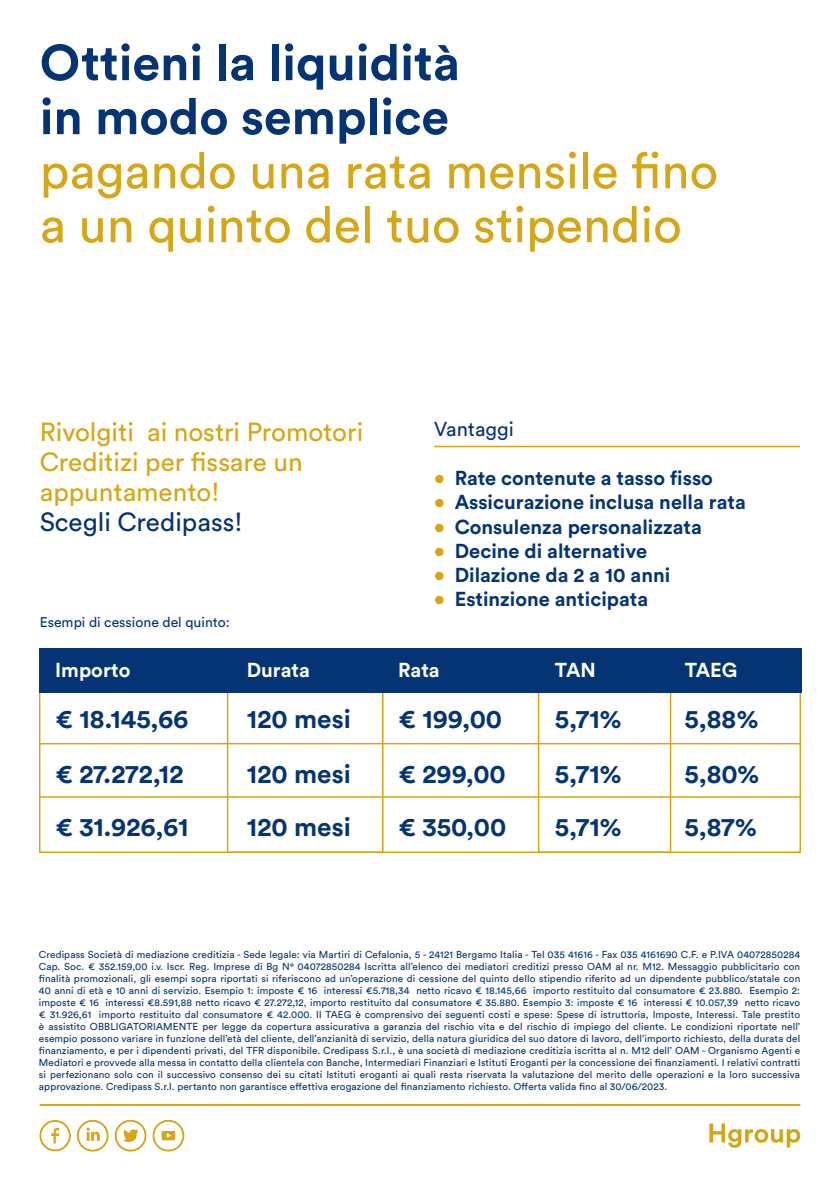
<style>
.page{position:relative;width:840px;height:1191px;background:#fff}
.page>*{position:absolute;margin:0;border:0;box-sizing:border-box;transform-origin:0 0}
.t1{font:50px "Circular Std";color:#d5a616}
.t2{font:700 50px "Circular Std";color:#053474}
.t3{font:700 26px "Circular Std";color:#053474}
.t4{font:26px/30px "Circular Std";color:#d5a616}
.t5{font:26px "Circular Std";color:#053474}
.t6{font:700 20px "Circular Std";color:#053474}
.t7{font:700 20px "Circular Std";color:#fff}
.t8{font:20px "Circular Std";color:#053474}
.t9{font:14px "Circular Std";color:#053474}
.t10{font:10px/12px "Circular Std";letter-spacing:.01em;color:#053474;text-align:justify}
.s1{color:#d5a616}
</style>
<div class="page">
<hr style="left:434px;top:446px;width:365px;height:1px;background:#d5a616">
<hr style="left:40px;top:1104px;width:759px;height:2px;background:#d5a616">
<svg style="left:709px;top:1123px;width:90px;height:24px"></svg>
<svg style="left:39px;top:1120px;width:32px;height:31px"></svg>
<svg style="left:77px;top:1119px;width:31px;height:32px"></svg>
<svg style="left:115px;top:1119px;width:31px;height:32px"></svg>
<svg style="left:152px;top:1119px;width:32px;height:32px"></svg>
<div style="left:537px;top:681px;width:134px;height:172px;border:2px solid #d5a616"></div>
<div style="left:227px;top:681px;width:156px;height:172px;border:2px solid #d5a616"></div>
<div style="left:39px;top:687px;width:761px;height:166px;border:2px solid #d5a616"></div>
<hr style="left:40px;top:743px;width:759px;height:1px;background:#d5a616">
<hr style="left:40px;top:796px;width:759px;height:1px;background:#d5a616">
<div style="left:39px;top:648px;width:761px;height:44px;background:#053474"></div>
<p class="t2" style="left:40px;top:30px;width:421px">Ottieni la liquidità</p>
<p class="t2" style="left:40px;top:84px;width:410px">in modo semplice</p>
<p class="t1" style="left:40px;top:140px;width:679px">pagando una rata mensile fino</p>
<p class="t1" style="left:40px;top:194px;width:643px">a un quinto del tuo stipendio</p>
<p class="t4" style="left:40px;top:416px;width:325px">Rivolgiti ai nostri Promotori</p>
<p class="t4" style="left:40px;top:446px;width:264px">Creditizi per fissare un appuntamento!</p>
<p class="t5" style="left:40px;top:506px;width:204px">Scegli Credipass!</p>
<p class="t9" style="left:40px;top:613px;width:191px">Esempi di cessione del quinto:</p>
<p class="t8" style="left:434px;top:417px;width:81px">Vantaggi</p>
<p class="t6" style="left:434px;top:465px;width:280px"><span class="s1">•</span> Rate contenute a tasso fisso</p>
<p class="t6" style="left:434px;top:489px;width:313px"><span class="s1">•</span> Assicurazione inclusa nella rata</p>
<p class="t6" style="left:434px;top:513px;width:269px"><span class="s1">•</span> Consulenza personalizzata</p>
<p class="t6" style="left:434px;top:537px;width:214px"><span class="s1">•</span> Decine di alternative</p>
<p class="t6" style="left:434px;top:561px;width:237px"><span class="s1">•</span> Dilazione da 2 a 10 anni</p>
<p class="t6" style="left:434px;top:585px;width:215px"><span class="s1">•</span> Estinzione anticipata</p>
<p class="t7" style="left:55px;top:657px;width:77px">Importo</p>
<p class="t7" style="left:246px;top:657px;width:65px">Durata</p>
<p class="t7" style="left:398px;top:657px;width:43px">Rata</p>
<p class="t7" style="left:554px;top:657px;width:42px">TAN</p>
<p class="t7" style="left:684px;top:657px;width:54px">TAEG</p>
<p class="t3" style="left:55px;top:702px;width:135px">€ 18.145,66</p>
<p class="t3" style="left:55px;top:756px;width:130px">€ 27.272,12</p>
<p class="t3" style="left:55px;top:809px;width:134px">€ 31.926,61</p>
<p class="t3" style="left:246px;top:702px;width:105px">120 mesi</p>
<p class="t3" style="left:246px;top:756px;width:105px">120 mesi</p>
<p class="t3" style="left:246px;top:809px;width:105px">120 mesi</p>
<p class="t3" style="left:398px;top:702px;width:105px">€ 199,00</p>
<p class="t3" style="left:398px;top:756px;width:109px">€ 299,00</p>
<p class="t3" style="left:398px;top:809px;width:109px">€ 350,00</p>
<p class="t3" style="left:684px;top:702px;width:75px">5,88%</p>
<p class="t3" style="left:684px;top:756px;width:76px">5,80%</p>
<p class="t3" style="left:684px;top:809px;width:74px">5,87%</p>
<p class="t3" style="left:554px;top:702px;width:68px">5,71%</p>
<p class="t3" style="left:554px;top:756px;width:68px">5,71%</p>
<p class="t3" style="left:554px;top:809px;width:68px">5,71%</p>
<p class="t10" style="left:39px;top:948px;width:762px">Credipass Società di mediazione creditizia - Sede legale: via Martiri di Cefalonia, 5 - 24121 Bergamo Italia - Tel 035 41616 - Fax 035 4161690 C.F. e P.IVA 04072850284<br>Cap. Soc. € 352.159,00 i.v. Iscr. Reg. Imprese di Bg N° 04072850284 Iscritta all’elenco dei mediatori creditizi presso OAM al nr. M12. Messaggio pubblicitario con finalità promozionali, gli esempi sopra riportati si riferiscono ad un’operazione di cessione del quinto dello stipendio riferito ad un dipendente pubblico/statale con 40 anni di età e 10 anni di servizio. Esempio 1: imposte € 16 interessi €5.718,34 netto ricavo € 18.145,66 importo restituito dal consumatore € 23.880. Esempio 2: imposte € 16 interessi €8.591,88 netto ricavo € 27.272,12, importo restituito dal consumatore € 35.880. Esempio 3: imposte € 16 interessi € 10.057,39 netto ricavo € 31.926,61 importo restituito dal consumatore € 42.000. Il TAEG è comprensivo dei seguenti costi e spese: Spese di istruttoria, Imposte, Interessi. Tale prestito è assistito OBBLIGATORIAMENTE per legge da copertura assicurativa a garanzia del rischio vita e del rischio di impiego del cliente. Le condizioni riportate nell’ esempio possono variare in funzione dell’età del cliente, dell’anzianità di servizio, della natura giuridica del suo datore di lavoro, dell’importo richiesto, della durata del finanziamento, e per i dipendenti privati, del TFR disponibile. Credipass S.r.l., è una società di mediazione creditizia iscritta al n. M12 dell’ OAM - Organismo Agenti e Mediatori e provvede alla messa in contatto della clientela con Banche, Intermediari Finanziari e Istituti Eroganti per la concessione dei finanziamenti. I relativi contratti si perfezionano solo con il successivo consenso dei su citati Istituti eroganti ai quali resta riservata la valutazione del merito delle operazioni e la loro successiva approvazione. Credipass S.r.l. pertanto non garantisce effettiva erogazione del finanziamento richiesto. Offerta valida fino al 30/06/2023.</p>
</div>
